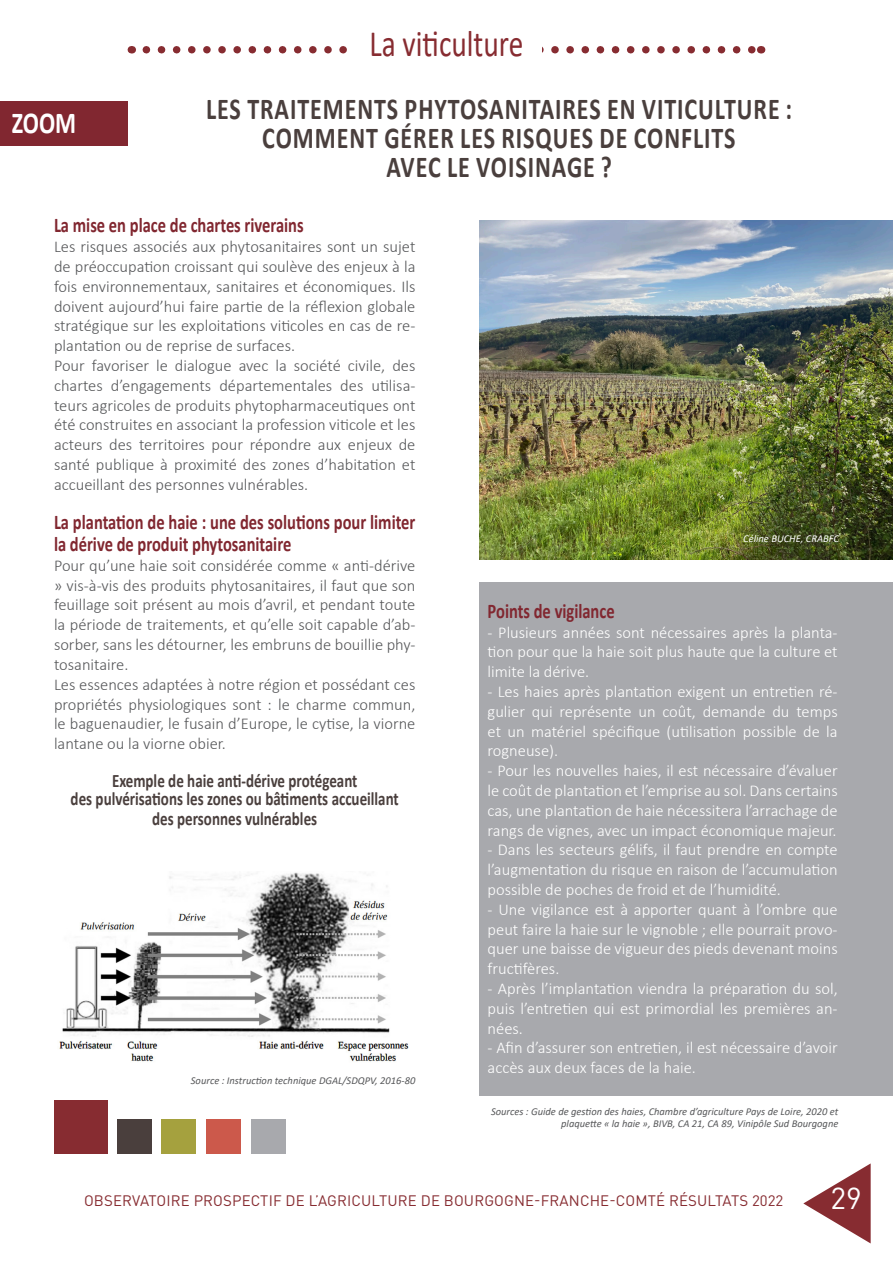
<style>
.page{position:relative;width:893px;height:1263px;background:#fff}
.page>*{position:absolute;margin:0;border:0;box-sizing:border-box;transform-origin:0 0}
.t1{font:37.35px "Calibri";color:#872c31;scale:.79 1}
.t2{font:700 30.45px "Calibri";letter-spacing:.04em;color:#4a3f3d;scale:.79 1}
.t3{font:700 30.45px "Calibri";color:#fff;scale:.79 1}
.t4{font:30px "DIN Pro";color:#fff}
.t5{font:700 21px/21.6px "Calibri";color:#812730;scale:.79 1}
.t6{font:700 19.05px "Calibri";color:#4a3f3d;scale:.79 1}
.t7{font:300 16.5px/19.8px "Calibri";color:#57585a;text-align:justify}
.t8{font:300 16.5px/19.8px "Calibri";color:#fff;text-align:justify}
.t9{font:15px "DIN Pro";letter-spacing:.01em;color:#872c31}
.t10{font:italic 10.5px/12.6px "Calibri";color:#57585a;text-align:right}
.t11{font:italic 10.5px "Calibri";color:#fff}
</style>
<div class="page">
<svg style="left:146px;top:46px;width:607px;height:8px"></svg>
<svg style="left:803px;top:1163px;width:68px;height:80px"></svg>
<div style="left:351px;top:34px;width:191px;height:32px;background:#fff"></div>
<div style="left:479px;top:583px;width:414px;height:513px;background:#a8a9ad"></div>
<div style="left:0;top:101px;width:127px;height:45px;background:#812730"></div>
<div style="left:54px;top:1101px;width:53px;height:53px;background:#872c31"></div>
<div style="left:162px;top:1119px;width:34px;height:35px;background:#a5a13e"></div>
<div style="left:118px;top:1119px;width:34px;height:35px;background:#4a3f3d"></div>
<div style="left:207px;top:1119px;width:34px;height:35px;background:#cc594b"></div>
<div style="left:252px;top:1119px;width:34px;height:35px;background:#a8a9ad"></div>
<img style="left:59px;top:872px;width:350px;height:190px">
<img style="left:479px;top:220px;width:414px;height:339px">
<p class="t3" style="left:12px;top:101px;width:83px">ZOOM</p>
<h1 class="t1" style="left:370px;top:18px;width:196px">La viticulture</h1>
<p class="t2" style="left:206px;top:88px;width:743px">LES TRAITEMENTS PHYTOSANITAIRES EN VITICULTURE :</p>
<p class="t2" style="left:262px;top:116px;width:601px">COMMENT GÉRER LES RISQUES DE CONFLITS</p>
<p class="t2" style="left:386px;top:145px;width:287px">AVEC LE VOISINAGE ?</p>
<p class="t5" style="left:54px;top:214px;width:318px">La mise en place de chartes riverains</p>
<p class="t7" style="left:54px;top:237px;width:363px">Les risques associés aux phytosanitaires sont un sujet de préoccupation croissant qui soulève des enjeux à la fois environnementaux, sanitaires et économiques. Ils doivent aujourd’hui faire partie de la réflexion globale stratégique sur les exploitations viticoles en cas de re&shy;plantation ou de reprise de surfaces.</p>
<p class="t7" style="left:54px;top:355px;width:363px">Pour favoriser le dialogue avec la société civile, des chartes d’engagements départementales des utilisa&shy;teurs agricoles de produits phytopharmaceutiques ont été construites en associant la profession viticole et les acteurs des territoires pour répondre aux enjeux de santé publique à proximité des zones d’habitation et accueillant des personnes vulnérables.</p>
<p class="t5" style="left:54px;top:511px;width:459px">La plantation de haie : une des solutions pour limiter la dérive de produit phytosanitaire</p>
<p class="t7" style="left:54px;top:555px;width:363px">Pour qu’une haie soit considérée comme « anti-dérive » vis-à-vis des produits phytosanitaires, il faut que son feuillage soit présent au mois d’avril, et pendant toute la période de traitements, et qu’elle soit capable d’ab&shy;sorber, sans les détourner, les embruns de bouillie phy&shy;tosanitaire.</p>
<p class="t7" style="left:54px;top:674px;width:363px">Les essences adaptées à notre région et possédant ces propriétés physiologiques sont : le charme commun, le baguenaudier, le fusain d’Europe, le cytise, la viorne lantane ou la viorne obier.</p>
<p class="t6" style="left:112px;top:767px;width:312px">Exemple de haie anti-dérive protégeant</p>
<p class="t6" style="left:71px;top:785px;width:417px">des pulvérisations les zones ou bâtiments accueillant</p>
<p class="t6" style="left:152px;top:805px;width:210px">des personnes vulnérables</p>
<p class="t10" style="left:191px;top:1073px;width:226px">Source : Instruction technique DGAL/SDQPV, 2016-80</p>
<p class="t11" style="left:743px;top:531px;width:97px">Céline BUCHE, CRABFC</p>
<p class="t5" style="left:488px;top:600px;width:162px">Points de vigilance</p>
<p class="t8" style="left:488px;top:622px;width:352px">- Plusieurs années sont nécessaires après la planta&shy;tion pour que la haie soit plus haute que la culture et limite la dérive.</p>
<p class="t8" style="left:488px;top:681px;width:352px">- Les haies après plantation exigent un entretien ré&shy;gulier qui représente un coût, demande du temps et un matériel spécifique (utilisation possible de la rogneuse).</p>
<p class="t8" style="left:488px;top:761px;width:352px">- Pour les nouvelles haies, il est nécessaire d’évaluer le coût de plantation et l’emprise au sol. Dans certains cas, une plantation de haie nécessitera l’arrachage de rangs de vignes, avec un impact économique majeur.</p>
<p class="t8" style="left:488px;top:840px;width:352px">- Dans les secteurs gélifs, il faut prendre en compte l’augmentation du risque en raison de l’accumulation possible de poches de froid et de l’humidité.</p>
<p class="t8" style="left:488px;top:899px;width:352px">- Une vigilance est à apporter quant à l’ombre que peut faire la haie sur le vignoble ; elle pourrait provo&shy;quer une baisse de vigueur des pieds devenant moins fructifères.</p>
<p class="t8" style="left:488px;top:978px;width:352px">- Après l’implantation viendra la préparation du sol, puis l’entretien qui est primordial les premières an&shy;nées.</p>
<p class="t8" style="left:488px;top:1038px;width:352px">- Afin d’assurer son entretien, il est nécessaire d’avoir accès aux deux faces de la haie.</p>
<p class="t10" style="left:491px;top:1104px;width:349px">Sources : Guide de gestion des haies, Chambre d’agriculture Pays de Loire, 2020 et plaquette « la haie », BIVB, CA 21, CA 89, Vinipôle Sud Bourgogne</p>
<p class="t9" style="left:84px;top:1191px;width:701px">OBSERVATOIRE PROSPECTIF DE L’AGRICULTURE DE BOURGOGNE-FRANCHE-COMTÉ RÉSULTATS 2022</p>
<h3 class="t4" style="left:830px;top:1178px;width:33px">29</h3>
</div>
